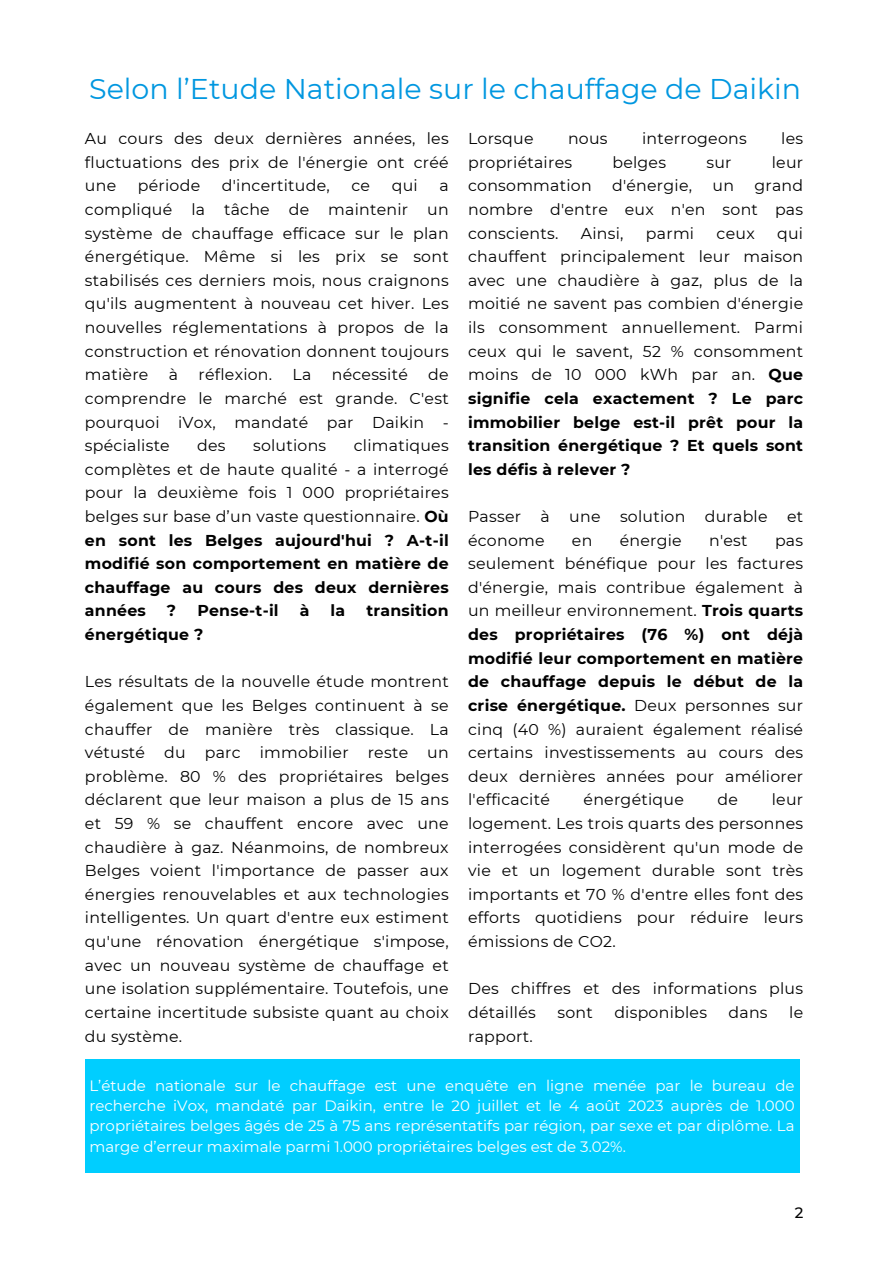
<style>
.page{position:relative;width:893px;height:1264px;background:#fff}
.page>*{position:absolute;margin:0;border:0;box-sizing:border-box;transform-origin:0 0}
.t1{font:28.5px "Montserrat";color:#0097e0}
.t2{font:15.75px/23.5px "Montserrat";letter-spacing:.015em;color:#000;text-align:justify}
.t3{font:700 15.75px "Montserrat";letter-spacing:.015em;color:#000}
.t4{font:15px/20.2px "Montserrat";color:#fff;text-align:justify}
.t5{font:500 15px "Montserrat";color:#000}
.s1{font-weight:700}
</style>
<div class="page">
<div style="left:85px;top:1059px;width:714px;height:114px;background:#00ceff"></div>
<p class="t1" style="left:89px;top:71px;width:713px">Selon l’Etude Nationale sur le chauffage de Daikin</p>
<p class="t2" style="left:85px;top:127px;width:365px">Au cours des deux dernières années, les fluctuations des prix de l'énergie ont créé une</p>
<p class="t2" style="left:138px;top:174px;width:64px">période</p>
<p class="t2" style="left:222px;top:174px;width:109px">d'incertitude,</p>
<p class="t2" style="left:351px;top:174px;width:20px">ce</p>
<p class="t2" style="left:392px;top:174px;width:27px">qui</p>
<p class="t2" style="left:85px;top:174px;width:365px;text-indent:354px">a compliqué la tâche de maintenir un système de chauffage efficace sur le plan énergétique. Même si les prix se sont stabilisés ces derniers mois, nous craignons qu'ils augmentent à nouveau cet hiver. Les nouvelles réglementations à propos de la construction et rénovation donnent toujours matière</p>
<p class="t2" style="left:169px;top:363px;width:11px">à</p>
<p class="t2" style="left:198px;top:363px;width:75px">réflexion.</p>
<p class="t2" style="left:292px;top:363px;width:20px">La</p>
<p class="t2" style="left:332px;top:363px;width:78px">nécessité</p>
<p class="t2" style="left:85px;top:363px;width:365px;text-indent:343px">de comprendre le marché est grande. C'est pourquoi iVox, mandaté par Daikin - spécialiste</p>
<p class="t2" style="left:85px;top:434px;width:365px;text-indent:269px">climatiques complètes et de haute qualité - a interrogé pour la deuxième fois 1 000 propriétaires belges sur base d’un vaste questionnaire. <span class="s1">Où en sont les Belges aujourd'hui ? A-t-il modifié son comportement en matière de chauffage au cours des deux dernières années</span></p>
<p class="t2" style="left:197px;top:434px;width:30px">des</p>
<p class="t2" style="left:253px;top:434px;width:75px">solutions</p>
<p class="t3" style="left:167px;top:601px;width:11px">?</p>
<p class="t3" style="left:197px;top:601px;width:83px">Pense-t-il</p>
<p class="t3" style="left:300px;top:601px;width:11px">à</p>
<p class="t3" style="left:330px;top:601px;width:16px">la</p>
<p class="t3" style="left:366px;top:601px;width:84px">transition</p>
<p class="t3" style="left:85px;top:625px;width:120px">énergétique ?</p>
<p class="t2" style="left:85px;top:670px;width:365px">Les résultats de la nouvelle étude montrent également que les Belges continuent à se chauffer de manière très classique. La vétusté du parc immobilier reste un problème. 80 % des propriétaires belges déclarent que leur maison a plus de 15 ans et 59 % se chauffent encore avec une chaudière à gaz. Néanmoins, de nombreux Belges voient l'importance de passer aux énergies renouvelables et aux technologies intelligentes. Un quart d'entre eux estiment qu'une rénovation énergétique s'impose, avec un nouveau système de chauffage et une isolation supplémentaire. Toutefois, une certaine incertitude subsiste quant au choix du système.</p>
<p class="t2" style="left:468px;top:127px;width:67px">Lorsque</p>
<p class="t2" style="left:568px;top:127px;width:41px">nous</p>
<p class="t2" style="left:642px;top:127px;width:106px">interrogeons</p>
<p class="t2" style="left:781px;top:127px;width:23px">les</p>
<p class="t2" style="left:468px;top:150px;width:106px">propriétaires</p>
<p class="t2" style="left:612px;top:150px;width:55px">belges</p>
<p class="t2" style="left:706px;top:150px;width:27px">sur</p>
<p class="t2" style="left:771px;top:150px;width:33px">leur</p>
<p class="t2" style="left:468px;top:174px;width:125px">consommation</p>
<p class="t2" style="left:612px;top:174px;width:81px">d'énergie,</p>
<p class="t2" style="left:712px;top:174px;width:23px">un</p>
<p class="t2" style="left:468px;top:174px;width:336px;text-indent:286px">grand nombre d'entre eux n'en sont pas conscients.</p>
<p class="t2" style="left:468px;top:221px;width:336px;text-indent:309px">qui chauffent principalement leur maison avec une chaudière à gaz, plus de la moitié ne savent pas combien d'énergie ils consomment annuellement. Parmi ceux qui le savent, 52 % consomment moins de 10 000 kWh par an. <span class="s1">Que signifie cela exactement ? Le parc immobilier belge est-il prêt pour la transition énergétique ? Et quels sont les défis à relever ?</span></p>
<p class="t2" style="left:468px;top:504px;width:336px">Passer à une solution durable et économe</p>
<p class="t2" style="left:580px;top:221px;width:44px">Ainsi,</p>
<p class="t2" style="left:646px;top:221px;width:50px">parmi</p>
<p class="t2" style="left:716px;top:221px;width:40px">ceux</p>
<p class="t2" style="left:572px;top:528px;width:22px">en</p>
<p class="t2" style="left:619px;top:528px;width:64px">énergie</p>
<p class="t2" style="left:709px;top:528px;width:40px">n'est</p>
<p class="t2" style="left:468px;top:528px;width:336px;text-indent:307px">pas seulement bénéfique pour les factures d'énergie, mais contribue également à un meilleur environnement. <span class="s1">Trois quarts des propriétaires (76 %) ont déjà modifié leur comportement en matière de chauffage depuis le début de la crise énergétique.</span> Deux personnes sur cinq (40 %) auraient également réalisé certains investissements au cours des deux dernières années pour améliorer l'efficacité</p>
<p class="t2" style="left:468px;top:788px;width:336px;text-indent:303px">leur logement. Les trois quarts des personnes interrogées considèrent qu'un mode de vie et un logement durable sont très importants et 70 % d'entre elles font des efforts quotidiens pour réduire leurs émissions de CO2.</p>
<p class="t2" style="left:468px;top:976px;width:336px">Des chiffres et des informations plus détaillés</p>
<p class="t2" style="left:583px;top:788px;width:102px">énergétique</p>
<p class="t2" style="left:717px;top:788px;width:22px">de</p>
<p class="t2" style="left:557px;top:1000px;width:37px">sont</p>
<p class="t2" style="left:614px;top:1000px;width:94px">disponibles</p>
<p class="t2" style="left:728px;top:1000px;width:41px">dans</p>
<p class="t2" style="left:789px;top:1000px;width:15px">le</p>
<p class="t2" style="left:468px;top:1024px;width:66px">rapport.</p>
<p class="t4" style="left:89px;top:1075px;width:706px">L’étude nationale sur le chauffage est une enquête en ligne menée par le bureau de recherche iVox, mandaté par Daikin, entre le 20 juillet et le 4 août 2023 auprès de 1.000 propriétaires belges âgés de 25 à 75 ans représentatifs par région, par sexe et par diplôme. La marge d’erreur maximale parmi 1.000 propriétaires belges est de 3.02%.</p>
<p class="t5" style="left:794px;top:1203px;width:10px">2</p>
</div>
